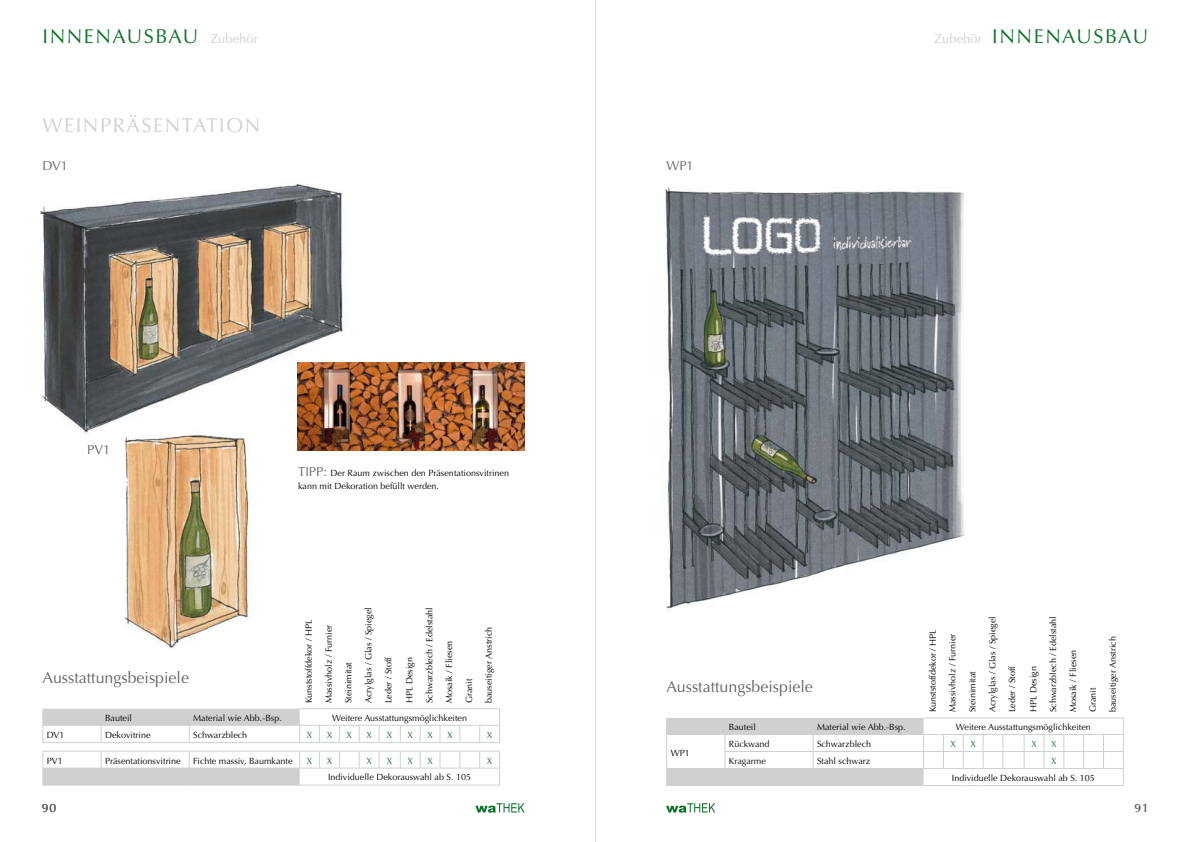
<style>
.page{position:relative;width:1191px;height:842px;background:#fff}
.page>*{position:absolute;margin:0;border:0;box-sizing:border-box;transform-origin:0 0}
.t1{font:20px "Optima";letter-spacing:.08em;color:#087323}
.t2{font:20px "Optima";letter-spacing:.08em;color:#cfd0d2}
.t3{font:16px "Optima";color:#646567}
.t4{font:13px "Optima";color:#646567}
.t5{font:12px "Optima";color:#646567}
.t6{font:9px/13px "Optima";color:#000}
.t7{font:9px "Optima";color:#087323}
.s1{font-size:13px;color:#cfd0d2}
.s2{font-size:13px;color:#646567}
</style>
<div class="page">
<svg style="left:475px;top:803px;width:49px;height:10px"></svg>
<img style="left:40px;top:183px;width:312px;height:250px">
<img style="left:297px;top:363px;width:227px;height:87px">
<hr style="left:300px;top:725px;width:39px;height:1px;background:#cfd0d2">
<svg style="left:319px;top:726px;width:1px;height:16px"></svg>
<hr style="left:189px;top:742px;width:150px;height:1px;background:#cfd0d2">
<hr style="left:300px;top:751px;width:39px;height:1px;background:#cfd0d2">
<svg style="left:319px;top:752px;width:1px;height:16px"></svg>
<hr style="left:300px;top:768px;width:39px;height:1px;background:#cfd0d2">
<hr style="left:300px;top:708px;width:39px;height:1px;background:#cfd0d2">
<svg style="left:339px;top:708px;width:161px;height:35px"></svg>
<hr style="left:420px;top:708px;width:40px;height:1px;background:#cfd0d2">
<hr style="left:460px;top:708px;width:40px;height:1px;background:#cfd0d2">
<hr style="left:43px;top:785px;width:146px;height:1px;background:#cfd0d2">
<hr style="left:189px;top:785px;width:150px;height:1px;background:#cfd0d2">
<svg style="left:339px;top:751px;width:161px;height:35px"></svg>
<hr style="left:420px;top:785px;width:40px;height:1px;background:#cfd0d2">
<hr style="left:460px;top:785px;width:40px;height:1px;background:#cfd0d2">
<svg style="left:43px;top:709px;width:257px;height:76px"></svg>
<img style="left:114px;top:425px;width:145px;height:224px">
<svg style="left:666px;top:803px;width:49px;height:10px"></svg>
<img style="left:665px;top:187px;width:299px;height:422px">
<hr style="left:923px;top:734px;width:40px;height:1px;background:#cfd0d2">
<hr style="left:923px;top:751px;width:40px;height:1px;background:#cfd0d2">
<svg style="left:943px;top:735px;width:1px;height:33px"></svg>
<hr style="left:923px;top:718px;width:40px;height:1px;background:#cfd0d2">
<hr style="left:923px;top:768px;width:40px;height:1px;background:#cfd0d2">
<hr style="left:666px;top:785px;width:297px;height:1px;background:#cfd0d2">
<svg style="left:963px;top:718px;width:161px;height:68px"></svg>
<hr style="left:983px;top:785px;width:140px;height:1px;background:#cfd0d2">
<svg style="left:666px;top:718px;width:258px;height:67px"></svg>
<hr style="left:595px;top:0;width:1px;height:842px;background:#d9dada">
<h1 class="t1" style="left:43px;top:24px;width:217px">INNENAUSBAU <span class="s1">Zubehör</span></h1>
<h1 class="t2" style="left:43px;top:113px;width:219px">WEINPRÄSENTATION</h1>
<h3 class="t4" style="left:43px;top:158px;width:27px">DV1</h3>
<h3 class="t4" style="left:87px;top:442px;width:25px">PV1</h3>
<h2 class="t3" style="left:43px;top:668px;width:148px">Ausstattungsbeispiele</h2>
<p class="t6" style="left:298px;top:467px;width:212px"><span class="s2">TIPP:</span> Der Raum zwischen den Präsentationsvitrinen kann mit Dekoration befüllt werden.</p>
<p class="t6" style="left:302px;top:703px;width:85px;rotate:-90deg">Kunststoffdekor / HPL</p>
<p class="t6" style="left:322px;top:703px;width:80px;rotate:-90deg">Massivholz / Furnier</p>
<p class="t6" style="left:342px;top:703px;width:42px;rotate:-90deg">Steinimitat</p>
<p class="t6" style="left:362px;top:703px;width:97px;rotate:-90deg">Acrylglas / Glas / Spiegel</p>
<p class="t6" style="left:382px;top:703px;width:48px;rotate:-90deg">Leder / Stoff</p>
<p class="t6" style="left:403px;top:703px;width:47px;rotate:-90deg">HPL Design</p>
<p class="t6" style="left:423px;top:703px;width:98px;rotate:-90deg">Schwarzblech / Edelstahl</p>
<p class="t6" style="left:443px;top:703px;width:64px;rotate:-90deg">Mosaik / Fliesen</p>
<p class="t6" style="left:463px;top:703px;width:26px;rotate:-90deg">Granit</p>
<p class="t6" style="left:482px;top:703px;width:77px;rotate:-90deg">bauseitiger Anstrich</p>
<p class="t6" style="left:105px;top:711px;width:28px">Bauteil</p>
<p class="t6" style="left:193px;top:711px;width:90px">Material wie Abb.-Bsp.</p>
<p class="t6" style="left:332px;top:711px;width:136px">Weitere Ausstattungsmöglichkeiten</p>
<p class="t6" style="left:47px;top:729px;width:19px">DV1</p>
<p class="t6" style="left:105px;top:729px;width:47px">Dekovitrine</p>
<p class="t6" style="left:193px;top:729px;width:56px">Schwarzblech</p>
<p class="t7" style="left:307px;top:730px;width:7px">X</p>
<p class="t7" style="left:327px;top:730px;width:7px">X</p>
<p class="t7" style="left:346px;top:730px;width:7px">X</p>
<p class="t7" style="left:366px;top:730px;width:7px">X</p>
<p class="t7" style="left:387px;top:730px;width:7px">X</p>
<p class="t7" style="left:407px;top:730px;width:7px">X</p>
<p class="t7" style="left:427px;top:730px;width:7px">X</p>
<p class="t7" style="left:447px;top:730px;width:7px">X</p>
<p class="t7" style="left:487px;top:730px;width:7px">X</p>
<p class="t6" style="left:47px;top:754px;width:18px">PV1</p>
<p class="t6" style="left:105px;top:754px;width:77px">Präsentationsvitrine</p>
<p class="t6" style="left:193px;top:754px;width:101px">Fichte massiv, Baumkante</p>
<p class="t7" style="left:307px;top:755px;width:7px">X</p>
<p class="t7" style="left:327px;top:755px;width:7px">X</p>
<p class="t7" style="left:366px;top:755px;width:7px">X</p>
<p class="t7" style="left:387px;top:755px;width:7px">X</p>
<p class="t7" style="left:407px;top:755px;width:7px">X</p>
<p class="t7" style="left:427px;top:755px;width:7px">X</p>
<p class="t7" style="left:487px;top:755px;width:7px">X</p>
<p class="t6" style="left:328px;top:771px;width:144px">Individuelle Dekorauswahl ab S. 105</p>
<h3 class="t5" style="left:42px;top:801px;width:16px">90</h3>
<h3 class="t4" style="left:666px;top:158px;width:29px">WP1</h3>
<h1 class="t1" style="left:934px;top:24px;width:215px"><span class="s1">Zubehör</span> INNENAUSBAU</h1>
<h2 class="t3" style="left:666px;top:677px;width:148px">Ausstattungsbeispiele</h2>
<p class="t6" style="left:926px;top:712px;width:85px;rotate:-90deg">Kunststoffdekor / HPL</p>
<p class="t6" style="left:946px;top:712px;width:80px;rotate:-90deg">Massivholz / Furnier</p>
<p class="t6" style="left:966px;top:712px;width:42px;rotate:-90deg">Steinimitat</p>
<p class="t6" style="left:986px;top:712px;width:97px;rotate:-90deg">Acrylglas / Glas / Spiegel</p>
<p class="t6" style="left:1005px;top:712px;width:48px;rotate:-90deg">Leder / Stoff</p>
<p class="t6" style="left:1027px;top:712px;width:47px;rotate:-90deg">HPL Design</p>
<p class="t6" style="left:1046px;top:712px;width:98px;rotate:-90deg">Schwarzblech / Edelstahl</p>
<p class="t6" style="left:1066px;top:712px;width:64px;rotate:-90deg">Mosaik / Fliesen</p>
<p class="t6" style="left:1086px;top:712px;width:26px;rotate:-90deg">Granit</p>
<p class="t6" style="left:1106px;top:712px;width:77px;rotate:-90deg">bauseitiger Anstrich</p>
<p class="t6" style="left:670px;top:746px;width:20px">WP1</p>
<p class="t6" style="left:729px;top:720px;width:28px">Bauteil</p>
<p class="t6" style="left:817px;top:720px;width:90px">Material wie Abb.-Bsp.</p>
<p class="t6" style="left:956px;top:720px;width:136px">Weitere Ausstattungsmöglichkeiten</p>
<p class="t6" style="left:729px;top:738px;width:42px">Rückwand</p>
<p class="t6" style="left:817px;top:738px;width:56px">Schwarzblech</p>
<p class="t7" style="left:950px;top:739px;width:7px">X</p>
<p class="t7" style="left:970px;top:739px;width:7px">X</p>
<p class="t7" style="left:1031px;top:739px;width:7px">X</p>
<p class="t7" style="left:1051px;top:739px;width:7px">X</p>
<p class="t6" style="left:729px;top:755px;width:38px">Kragarme</p>
<p class="t6" style="left:817px;top:755px;width:55px">Stahl schwarz</p>
<p class="t7" style="left:1051px;top:756px;width:7px">X</p>
<p class="t6" style="left:952px;top:771px;width:144px">Individuelle Dekorauswahl ab S. 105</p>
<h3 class="t5" style="left:1134px;top:801px;width:16px">91</h3>
</div>
